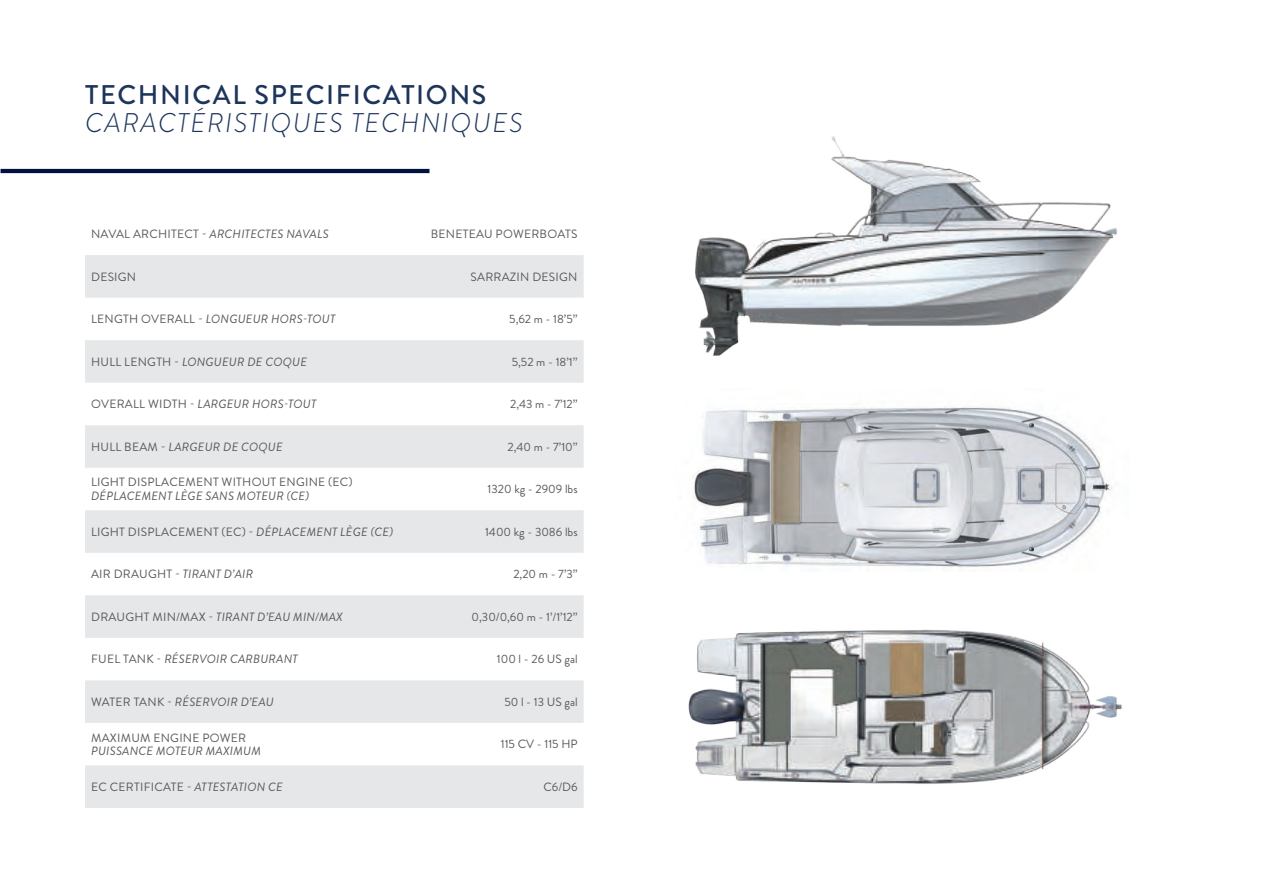
<style>
.page{position:relative;width:1263px;height:893px;background:#fff}
.page>*{position:absolute;margin:0;border:0;box-sizing:border-box;transform-origin:0 0}
.t1{font:italic 300 27px "Brandon Grotesque";letter-spacing:.06em;color:#1d345b}
.t2{font:500 27px "Brandon Grotesque";letter-spacing:.06em;color:#1d345b}
.t3{font:italic 12px "Brandon Grotesque";letter-spacing:.02em;color:#57585a}
.t4{font:12px "Brandon Grotesque";letter-spacing:.02em;color:#57585a}
.t5{font:12px "Brandon Grotesque";color:#57585a}
.s1{font-style:normal}
.s2{font-style:italic}
</style>
<div class="page">
<img style="left:695px;top:136px;width:422px;height:220px">
<img style="left:692px;top:407px;width:420px;height:165px">
<img style="left:688px;top:629px;width:434px;height:155px">
<svg style="left:85px;top:255px;width:499px;height:553px;fill:#e6e7e9"></svg>
<hr style="left:1px;top:169px;width:428px;height:4px;background:#001340">
<h1 class="t2" style="left:85px;top:76px;width:403px">TECHNICAL SPECIFICATIONS</h1>
<h1 class="t1" style="left:85px;top:105px;width:439px">CARACTÉRISTIQUES TECHNIQUES</h1>
<p class="t3" style="left:91px;top:226px;width:239px"><span class="s1">NAVAL ARCHITECT -</span> ARCHITECTES NAVALS</p>
<p class="t4" style="left:431px;top:226px;width:148px">BENETEAU POWERBOATS</p>
<p class="t4" style="left:91px;top:268px;width:47px">DESIGN</p>
<p class="t4" style="left:470px;top:268px;width:108px">SARRAZIN DESIGN</p>
<p class="t3" style="left:91px;top:311px;width:246px"><span class="s1">LENGTH OVERALL -</span> LONGUEUR HORS-TOUT</p>
<p class="t4" style="left:509px;top:311px;width:70px">5,62 m - 18’5’’</p>
<p class="t3" style="left:91px;top:353px;width:217px"><span class="s1">HULL LENGTH -</span> LONGUEUR DE COQUE</p>
<p class="t4" style="left:512px;top:353px;width:67px">5,52 m - 18’1’’</p>
<p class="t3" style="left:91px;top:396px;width:227px"><span class="s1">OVERALL WIDTH -</span> LARGEUR HORS-TOUT</p>
<p class="t4" style="left:510px;top:396px;width:69px">2,43 m - 7’12’’</p>
<p class="t3" style="left:91px;top:438px;width:193px"><span class="s1">HULL BEAM -</span> LARGEUR DE COQUE</p>
<p class="t4" style="left:508px;top:438px;width:72px">2,40 m - 7’10’’</p>
<p class="t4" style="left:91px;top:474px;width:263px">LIGHT DISPLACEMENT WITHOUT ENGINE (EC)</p>
<p class="t3" style="left:91px;top:488px;width:219px">DÉPLACEMENT LÈGE SANS MOTEUR (CE)</p>
<p class="t5" style="left:488px;top:481px;width:92px">1320 kg - 2909 lbs</p>
<p class="t4" style="left:91px;top:523px;width:303px">LIGHT DISPLACEMENT (EC) - <span class="s2">DÉPLACEMENT LÈGE (CE)</span></p>
<p class="t5" style="left:485px;top:523px;width:94px">1400 kg - 3086 lbs</p>
<p class="t4" style="left:91px;top:566px;width:163px">AIR DRAUGHT - <span class="s2">TIRANT D’AIR</span></p>
<p class="t4" style="left:513px;top:566px;width:66px">2,20 m - 7’3’’</p>
<p class="t3" style="left:91px;top:608px;width:253px"><span class="s1">DRAUGHT MIN/MAX -</span> TIRANT D’EAU MIN/MAX</p>
<p class="t4" style="left:472px;top:608px;width:108px">0,30/0,60 m - 1’/1’12’’</p>
<p class="t3" style="left:91px;top:651px;width:208px"><span class="s1">FUEL TANK -</span> RÉSERVOIR CARBURANT</p>
<p class="t5" style="left:497px;top:651px;width:82px">100 l - 26 US gal</p>
<p class="t3" style="left:91px;top:693px;width:184px"><span class="s1">WATER TANK -</span> RÉSERVOIR D’EAU</p>
<p class="t4" style="left:504px;top:693px;width:75px">50 l - 13 US gal</p>
<p class="t4" style="left:91px;top:729px;width:157px">MAXIMUM ENGINE POWER</p>
<p class="t3" style="left:91px;top:743px;width:171px">PUISSANCE MOTEUR MAXIMUM</p>
<p class="t5" style="left:501px;top:736px;width:78px">115 CV - 115 HP</p>
<p class="t4" style="left:91px;top:778px;width:193px">EC CERTIFICATE - <span class="s2">ATTESTATION CE</span></p>
<p class="t4" style="left:543px;top:778px;width:36px">C6/D6</p>
</div>
